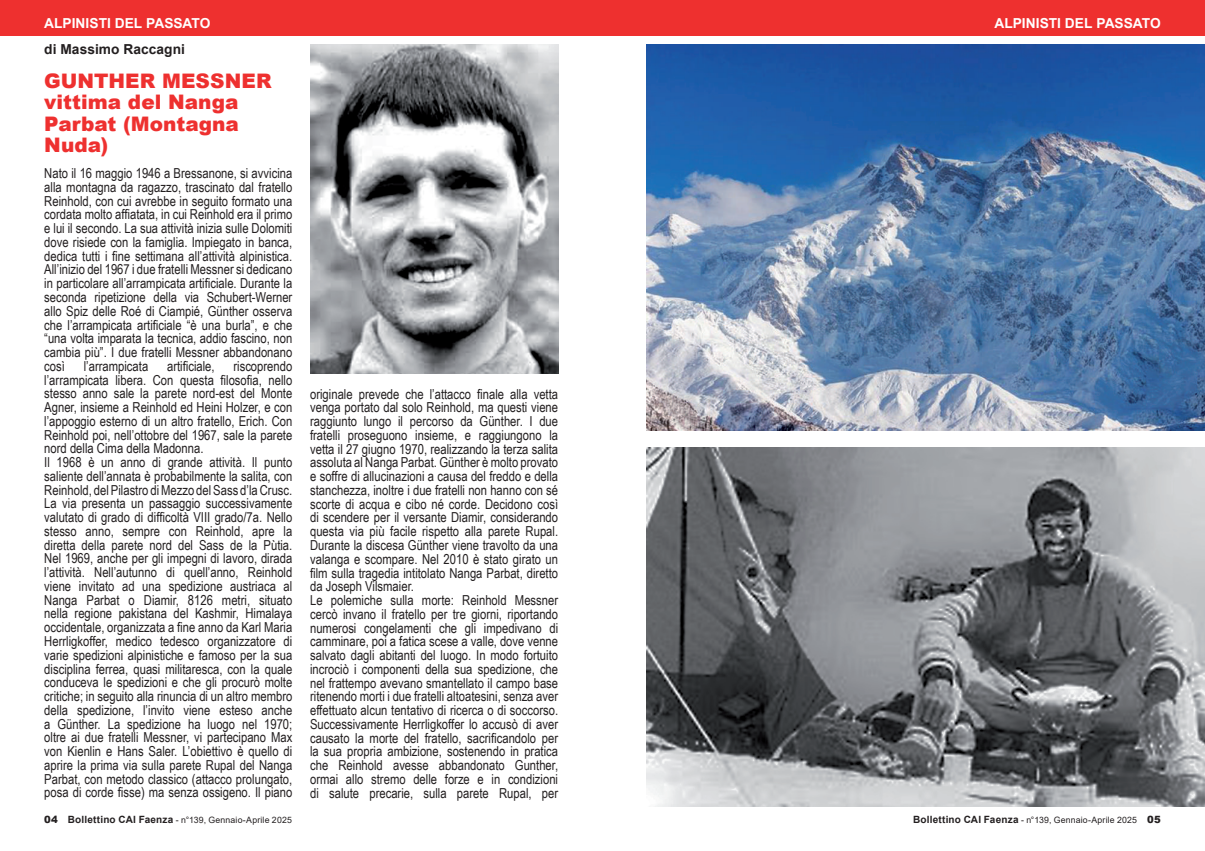
<style>
.page{position:relative;width:1205px;height:851px;background:#fff}
.page>*{position:absolute;margin:0;border:0;box-sizing:border-box;transform-origin:0 0}
.t1{font:900 20px/21.2px "Arial";letter-spacing:.005em;color:#ee302f}
.t2{font:13.75px/13.8px "Arial Narrow";color:#231f20}
.t3{font:700 13.75px "Arial";color:#fff}
.t4{font:700 13.75px "Arial";letter-spacing:.005em;color:#231f20}
.t5{font:8.75px "Arial";letter-spacing:.015em;color:#231f20}
.s1{font-weight:900;font-size:10px}
.s2{font-weight:700;font-size:10px}
</style>
<div class="page">
<div style="left:0;top:0;width:613px;height:35px;background:#ee302f"></div>
<div style="left:592px;top:0;width:613px;height:35px;background:#ee302f"></div>
<img style="left:310px;top:44px;width:248px;height:329px">
<img style="left:647px;top:44px;width:558px;height:386px">
<img style="left:647px;top:448px;width:558px;height:358px">
<p class="t3" style="left:44px;top:13px;width:168px">ALPINISTI DEL PASSATO</p>
<p class="t3" style="left:994px;top:13px;width:168px">ALPINISTI DEL PASSATO</p>
<p class="t4" style="left:44px;top:40px;width:142px">di Massimo Raccagni</p>
<h1 class="t1" style="left:44px;top:70px;width:229px">GUNTHER MESSNER vittima del Nanga<br>Parbat (Montagna<br>Nuda)</h1>
<p class="t2" style="left:44px;top:166px;width:250px;text-align:justify">Nato il 16 maggio 1946 a Bressanone, si avvicina alla montagna da ragazzo, trascinato dal fratello Reinhold, con cui avrebbe in seguito formato una cordata molto affiatata, in cui Reinhold era il primo e lui il secondo. La sua attività inizia sulle Dolomiti dove risiede con la famiglia. Impiegato in banca, dedica tutti i fine settimana all’attività alpinistica.<br>All’inizio del 1967 i due fratelli Messner si dedicano in particolare all’arrampicata artificiale. Durante la seconda ripetizione della via Schubert-Werner allo Spiz delle Roé di Ciampié, Günther osserva che l’arrampicata artificiale “è una burla”, e che “una volta imparata la tecnica, addio fascino, non cambia più”. I due fratelli Messner abbandonano così</p>
<p class="t2" style="left:84px;top:358px;width:66px">l’arrampicata</p>
<p class="t2" style="left:167px;top:358px;width:49px">artificiale,</p>
<p class="t2" style="left:44px;top:358px;width:250px;text-indent:189px">riscoprendo l’arrampicata libera. Con questa filosofia, nello stesso anno sale la parete nord-est del Monte Agner, insieme a Reinhold ed Heini Holzer, e con l’appoggio esterno di un altro fratello, Erich. Con Reinhold poi, nell’ottobre del 1967, sale la parete nord della Cima della Madonna.<br>Il 1968 è un anno di grande attività. Il punto saliente dell’annata è probabilmente la salita, con Reinhold, del Pilastro di Mezzo del Sass d’la Crusc.<br>La via presenta un passaggio successivamente valutato di grado di difficoltà VIII grado/7a. Nello stesso anno, sempre con Reinhold, apre la diretta della parete nord del Sass de la Pùtia.<br>Nel 1969, anche per gli impegni di lavoro, dirada l’attività. Nell’autunno di quell’anno, Reinhold viene invitato ad una spedizione austriaca al Nanga Parbat o Diamir, 8126 metri, situato nella regione pakistana del Kashmir, Himalaya occidentale, organizzata a fine anno da Karl Maria Herrligkoffer, medico tedesco organizzatore di varie spedizioni alpinistiche e famoso per la sua disciplina ferrea, quasi militaresca, con la quale conduceva le spedizioni e che gli procurò molte critiche; in seguito alla rinuncia di un altro membro della spedizione, l’invito viene esteso anche a Günther. La spedizione ha luogo nel 1970; oltre ai due fratelli Messner, vi partecipano Max von Kienlin e Hans Saler. L’obiettivo è quello di aprire la prima via sulla parete Rupal del Nanga Parbat, con metodo classico (attacco prolungato, posa di corde fisse) ma senza ossigeno. Il piano</p>
<p class="t2" style="left:310px;top:386px;width:250px">originale prevede che l’attacco finale alla vetta venga portato dal solo Reinhold, ma questi viene raggiunto lungo il percorso da Günther. I due fratelli proseguono insieme, e raggiungono la vetta il 27 giugno 1970, realizzando la terza salita assoluta al Nanga Parbat. Günther è molto provato e soffre di allucinazioni a causa del freddo e della stanchezza, inoltre i due fratelli non hanno con sé scorte di acqua e cibo né corde. Decidono così di scendere per il versante Diamir, considerando questa via più facile rispetto alla parete Rupal.<br>Durante la discesa Günther viene travolto da una valanga e scompare. Nel 2010 è stato girato un film sulla tragedia intitolato Nanga Parbat, diretto da Joseph Vilsmaier.<br>Le polemiche sulla morte: Reinhold Messner cercò invano il fratello per tre giorni, riportando numerosi congelamenti che gli impedivano di camminare, poi a fatica scese a valle, dove venne salvato dagli abitanti del luogo. In modo fortuito incrociò i componenti della sua spedizione, che nel frattempo avevano smantellato il campo base ritenendo morti i due fratelli altoatesini, senza aver effettuato alcun tentativo di ricerca o di soccorso.<br>Successivamente Herrligkoffer lo accusò di aver causato la morte del fratello, sacrificandolo per la sua propria ambizione, sostenendo in pratica che Reinhold avesse abbandonato Gunther, ormai allo stremo delle forze e in condizioni di salute precarie, sulla parete Rupal, per</p>
<p class="t5" style="left:44px;top:813px;width:249px"><span class="s1">04</span> <span class="s2">Bollettino CAI Faenza</span> - n°139, Gennaio-Aprile 2025</p>
<p class="t5" style="left:913px;top:813px;width:249px"><span class="s2">Bollettino CAI Faenza</span> - n°139, Gennaio-Aprile 2025 <span class="s1">05</span></p>
</div>
